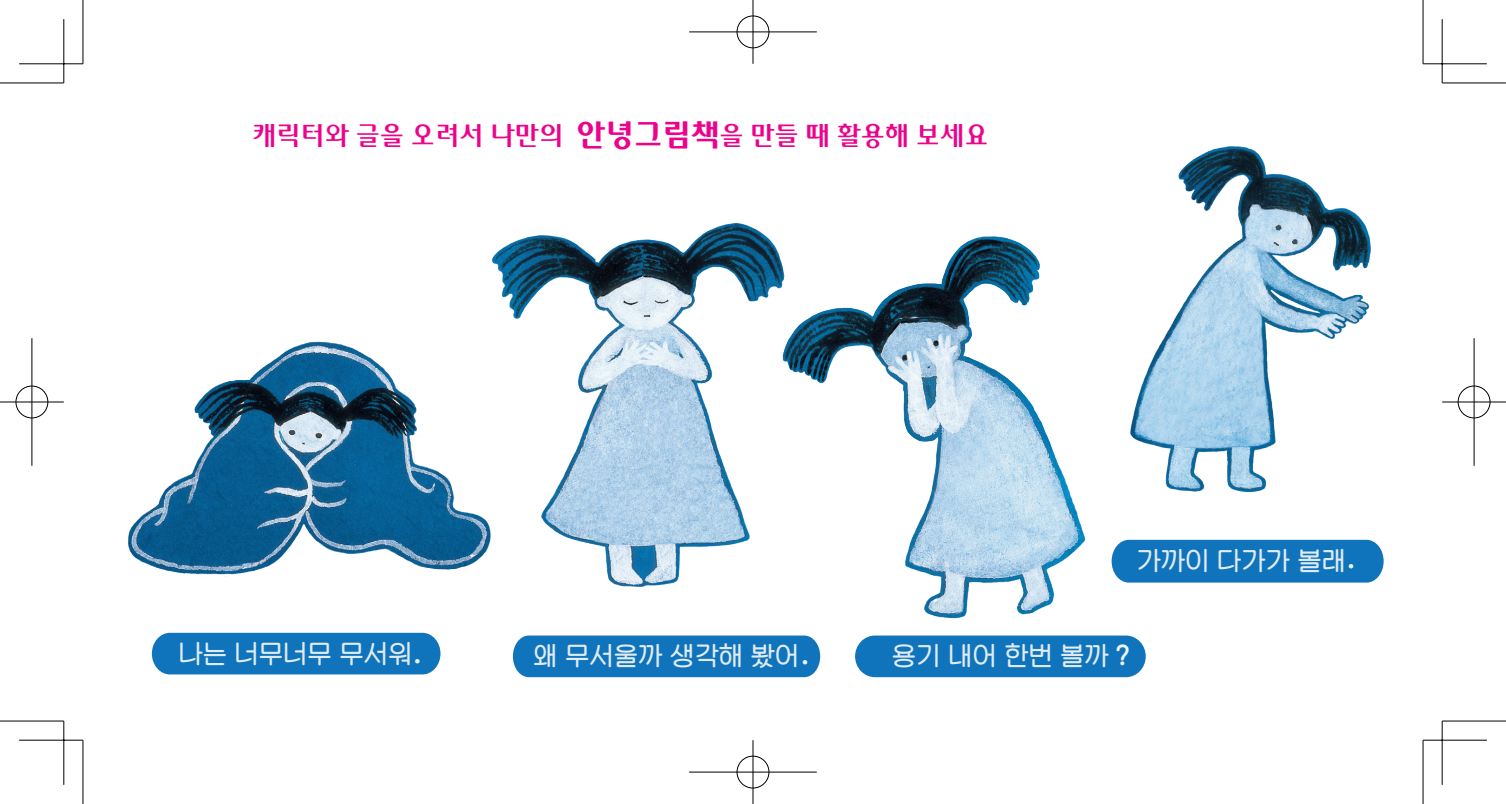
<style>
.page{position:relative;width:1506px;height:804px;background:#fff}
.page>*{position:absolute;margin:0;border:0;box-sizing:border-box;transform-origin:0 0}
.t1{font:27px "TT Namoogulrim R";color:#dfebf3}
.t2{font:27px "Bitgoeul Medium";color:#ed028c}
.t3{font:27px "TT Namoogulrim B";color:#e6f4f2}
.s1{font-family:"Bitgoeul Bold";font-size:31.5px}
.s2{font-family:"TT Namoogulrim B";color:#e6f4f2}
.s3{font-family:"TT Namoogulrim B";color:#edf6f9}
</style>
<div class="page">
<img style="left:128px;top:341px;width:359px;height:236px">
<img style="left:487px;top:222px;width:290px;height:365px">
<img style="left:777px;top:236px;width:309px;height:383px">
<img style="left:1130px;top:146px;width:241px;height:347px">
<div style="left:855px;top:635px;width:290px;height:42px;background:#1074bc;border-radius:20px"></div>
<div style="left:513px;top:635px;width:307px;height:42px;background:#1074bc"></div>
<div style="left:1111px;top:540px;width:272px;height:42px;background:#1074bc"></div>
<div style="left:152px;top:633px;width:288px;height:41px;background:#1074bc"></div>
<hr style="left:0;top:83px;width:64px;height:1px;background:#000">
<hr style="left:1441px;top:83px;width:64px;height:1px;background:#000">
<hr style="left:0;top:720px;width:64px;height:1px;background:#000">
<hr style="left:1441px;top:720px;width:64px;height:1px;background:#000">
<hr style="left:83px;top:0;width:1px;height:64px;background:#000">
<hr style="left:83px;top:740px;width:1px;height:64px;background:#000">
<hr style="left:1422px;top:0;width:1px;height:64px;background:#000">
<hr style="left:1422px;top:740px;width:1px;height:64px;background:#000">
<hr style="left:19px;top:63px;width:64px;height:1px;background:#000">
<hr style="left:1422px;top:63px;width:64px;height:1px;background:#000">
<hr style="left:19px;top:739px;width:64px;height:1px;background:#000">
<hr style="left:1422px;top:739px;width:64px;height:1px;background:#000">
<hr style="left:63px;top:19px;width:1px;height:64px;background:#000">
<hr style="left:63px;top:721px;width:1px;height:63px;background:#000">
<hr style="left:1441px;top:19px;width:1px;height:64px;background:#000">
<hr style="left:1441px;top:721px;width:1px;height:63px;background:#000">
<div style="left:735px;top:15px;width:35px;height:34px;border:3px solid #fff;border-radius:50%"></div>
<hr style="left:689px;top:30px;width:127px;height:3px;background:#fff">
<hr style="left:751px;top:0;width:3px;height:64px;background:#fff">
<div style="left:736px;top:16px;width:33px;height:32px;border:1px solid #000;border-radius:50%"></div>
<hr style="left:689px;top:32px;width:127px;height:1px;background:#000">
<hr style="left:752px;top:0;width:1px;height:64px;background:#000">
<div style="left:735px;top:754px;width:35px;height:35px;border:3px solid #fff;border-radius:50%"></div>
<hr style="left:689px;top:770px;width:127px;height:3px;background:#fff">
<hr style="left:751px;top:740px;width:3px;height:64px;background:#fff">
<div style="left:736px;top:756px;width:33px;height:32px;border:1px solid #000;border-radius:50%"></div>
<hr style="left:689px;top:771px;width:127px;height:1px;background:#000">
<hr style="left:752px;top:740px;width:1px;height:64px;background:#000">
<div style="left:15px;top:384px;width:34px;height:35px;border:3px solid #fff;border-radius:50%"></div>
<hr style="left:0;top:400px;width:64px;height:3px;background:#fff">
<hr style="left:30px;top:338px;width:3px;height:128px;background:#fff">
<div style="left:16px;top:386px;width:32px;height:32px;border:1px solid #000;border-radius:50%"></div>
<hr style="left:0;top:401px;width:64px;height:1px;background:#000">
<hr style="left:32px;top:338px;width:1px;height:128px;background:#000">
<div style="left:1456px;top:384px;width:35px;height:35px;border:3px solid #fff;border-radius:50%"></div>
<hr style="left:1441px;top:400px;width:64px;height:3px;background:#fff">
<hr style="left:1472px;top:338px;width:3px;height:128px;background:#fff">
<div style="left:1457px;top:386px;width:33px;height:32px;border:1px solid #000;border-radius:50%"></div>
<hr style="left:1441px;top:401px;width:64px;height:1px;background:#000">
<hr style="left:1473px;top:338px;width:1px;height:128px;background:#000">
<p class="t2" style="left:252px;top:120px;width:738px">캐릭터와 글을 오려서 나만의 <span class="s1">안녕그림책</span>을 만들 때 활용해 보세요</p>
<p class="t1" style="left:178px;top:637px;width:244px">나는 너무너무 무서워<span class="s2">.</span></p>
<p class="t1" style="left:1136px;top:545px;width:211px">가까이 다가가 볼래</p>
<p class="t3" style="left:1347px;top:543px;width:8px">.</p>
<p class="t1" style="left:533px;top:640px;width:267px">왜 무서울까 생각해 봤어</p>
<p class="t1" style="left:891px;top:640px;width:239px">용기 내어 한번 볼까 <span class="s3">?</span></p>
<p class="t3" style="left:801px;top:639px;width:8px">.</p>
</div>
